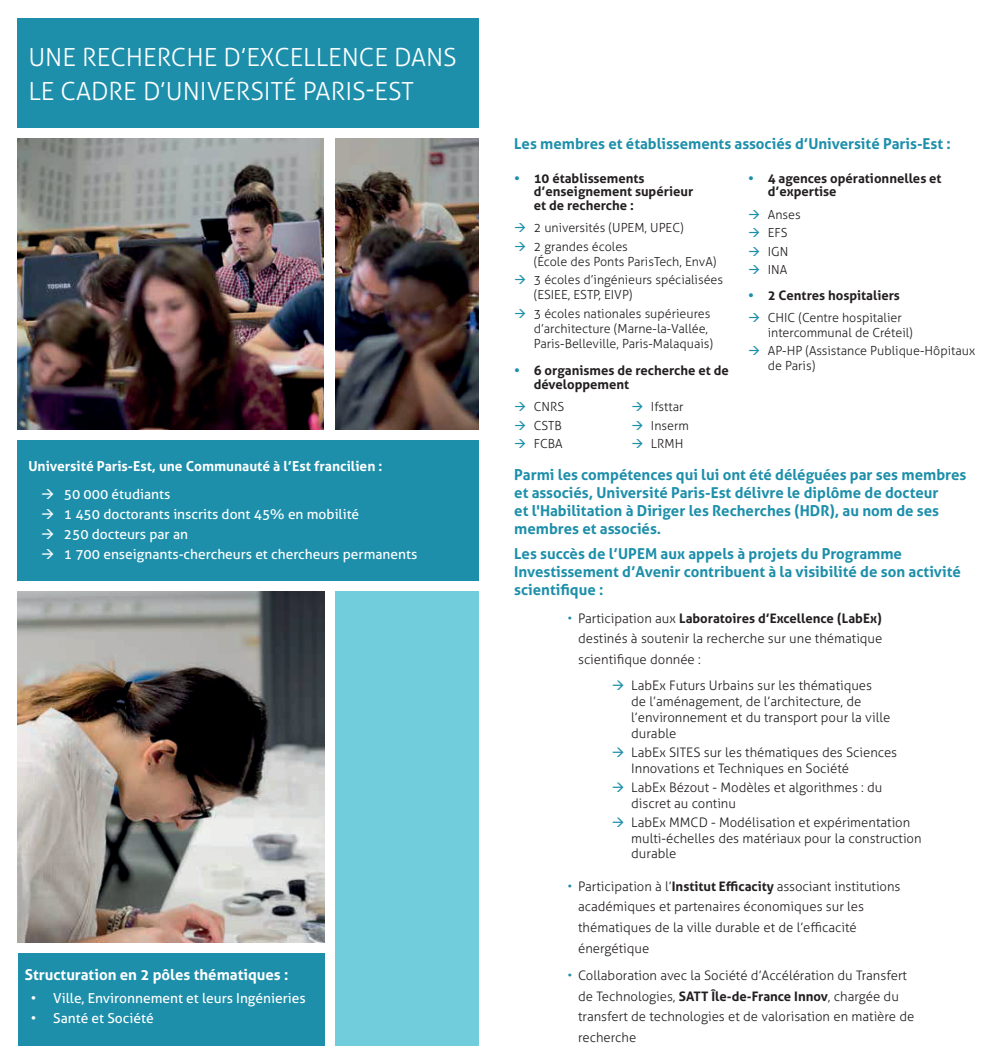
<style>
.page{position:relative;width:993px;height:1063px;background:#fff}
.page>*{position:absolute;margin:0;border:0;box-sizing:border-box;transform-origin:0 0}
.t1{font:300 25px/34.4px "Aller";color:#fff}
.t2{font:700 15px/18px "Aller";color:#1d8faa}
.t3{font:700 15px "Aller";color:#fff}
.t4{font:13.75px/20px "Aller";color:#fff}
.t5{font:700 13.75px "Aller";color:#fff}
.t6{font:300 13.12px/20.6px "Aller";color:#231f20}
.t7{font:700 13.12px/13.8px "Aller";color:#231f20}
.t8{font:300 12.5px/18.5px "Aller";color:#231f20}
.s1{color:#1d8faa}
.s2{font-weight:700}
</style>
<div class="page">
<img style="left:18px;top:591px;width:306px;height:352px">
<div style="left:335px;top:591px;width:143px;height:454px;background:#71cddc"></div>
<img style="left:18px;top:138px;width:460px;height:291px">
<div style="left:324px;top:132px;width:11px;height:302px;background:#fff"></div>
<div style="left:18px;top:18px;width:460px;height:110px;background:#1d8faa"></div>
<div style="left:18px;top:953px;width:306px;height:92px;background:#1d8faa"></div>
<div style="left:18px;top:440px;width:460px;height:141px;background:#1d8faa"></div>
<h1 class="t1" style="left:28px;top:40px;width:430px">U ne Rech erch e d’excellence dans le cad re d’Université Paris-Est</h1>
<p class="t5" style="left:28px;top:458px;width:355px">Université Paris-Est, une Communauté à l’Est francilien :</p>
<p class="t4" style="left:64px;top:484px;width:355px">50 000 étudiants<br>1 450 doctorants inscrits dont 45% en mobilité<br>250 docteurs par an<br>1 700 enseignants-chercheurs et chercheurs permanents</p>
<p class="t3" style="left:25px;top:965px;width:265px">Structuration en 2 pôles thématiques :</p>
<p class="t4" style="left:31px;top:988px;width:276px">• Ville, Environnement et leurs Ingénieries</p>
<p class="t4" style="left:31px;top:1008px;width:124px">• Santé et Société</p>
<p class="t2" style="left:514px;top:135px;width:438px">Les membres et établissements associés d’Université Paris-Est :</p>
<p class="t7" style="left:533px;top:171px;width:161px;text-indent:-19px"><span class="s1">•</span> 10 établissements d’enseignement supérieur et de recherche :</p>
<p class="t8" style="left:533px;top:219px;width:151px">2 universités (U PEM, U PEC)<br>2 grandes écoles</p>
<p class="t8" style="left:533px;top:252px;width:191px">(École des Ponts ParisTech, EnvA)<br>3 écoles d’ingénieurs spécialisées</p>
<p class="t8" style="left:533px;top:286px;width:178px">(ESIEE, ESTP, EIVP)<br>3 écoles nationales supérieures</p>
<p class="t8" style="left:533px;top:321px;width:181px;line-height:15px">d’architecture (Marne-la-Vallée,<br>Paris-Belleville, Paris-Malaquais)</p>
<p class="t7" style="left:533px;top:364px;width:196px;text-indent:-19px"><span class="s1">•</span> 6 organismes de recherche et de développement</p>
<p class="t8" style="left:533px;top:397px;width:30px">CNRS<br>CSTB<br>FCBA</p>
<p class="t8" style="left:650px;top:397px;width:39px">I fsttar<br>I nserm<br>LRMH</p>
<p class="t7" style="left:767px;top:171px;width:175px;text-indent:-19px"><span class="s1">•</span> 4 agences opérationnelles et d’expertise</p>
<p class="t8" style="left:767px;top:205px;width:34px">Anses<br>EFS<br>IGN<br>INA</p>
<p class="t7" style="left:748px;top:288px;width:153px"><span class="s1">•</span> 2 Centres hospitaliers</p>
<p class="t8" style="left:767px;top:310px;width:146px;line-height:15px">CHI C (Centre hospitalier intercommunal de Créteil)</p>
<p class="t8" style="left:767px;top:343px;width:209px;line-height:15px">AP-HP (Assistance Publique-Hôpitaux de Paris)</p>
<p class="t2" style="left:514px;top:466px;width:453px">Parmi les compétences qui lui ont été déléguées par ses membres et associés, Université Paris-Est délivre le diplôme de docteur<br>et l'Habilitation à Diriger les Recherches (HDR), au nom de ses membres et associés.</p>
<p class="t2" style="left:514px;top:545px;width:448px">Les succès de l’UPEM aux appels à projets du Programme<br>Investissement d’Avenir contribuent à la visibilité de son activité scientifique :</p>
<p class="t6" style="left:578px;top:608px;width:306px;text-align:justify;text-indent:-11px"><span class="s1">•</span> Participation aux <span class="s2">Laboratoires d’Excellence (LabEx) </span>destinés à soutenir la recherche sur une thématique scientifique donnée :</p>
<p class="t6" style="left:631px;top:678px;width:260px;line-height:15.8px">LabEx Futurs Urbains sur les thématiques de l’aménagement, de l’architecture, de l’environnement et du transport pour la ville durable</p>
<p class="t6" style="left:631px;top:744px;width:267px;line-height:15.8px">LabEx SITES sur les thématiques des Sciences<br>Innovations et Techniques en Société</p>
<p class="t6" style="left:631px;top:779px;width:253px;line-height:15.8px">LabEx Bézout - Modèles et algorithmes : du discret au continu</p>
<p class="t6" style="left:631px;top:814px;width:292px;line-height:15.8px">LabEx MMCD - Modélisation et expérimentation multi-échelles des matériaux pour la construction durable</p>
<p class="t6" style="left:578px;top:876px;width:324px;text-indent:-11px"><span class="s1">•</span> Participation à l’<span class="s2">Institut Efficacity</span> associant institutions académiques et partenaires économiques sur les thématiques de la ville durable et de l’efficacité énergétique</p>
<p class="t6" style="left:578px;top:965px;width:338px;text-indent:-11px"><span class="s1">•</span> Collaboration avec la Société d’Accélération du Transfert de Technologies, <span class="s2">SATT Île-de-France Innov</span>, chargée du transfert de technologies et de valorisation en matière de recherche</p>
</div>
